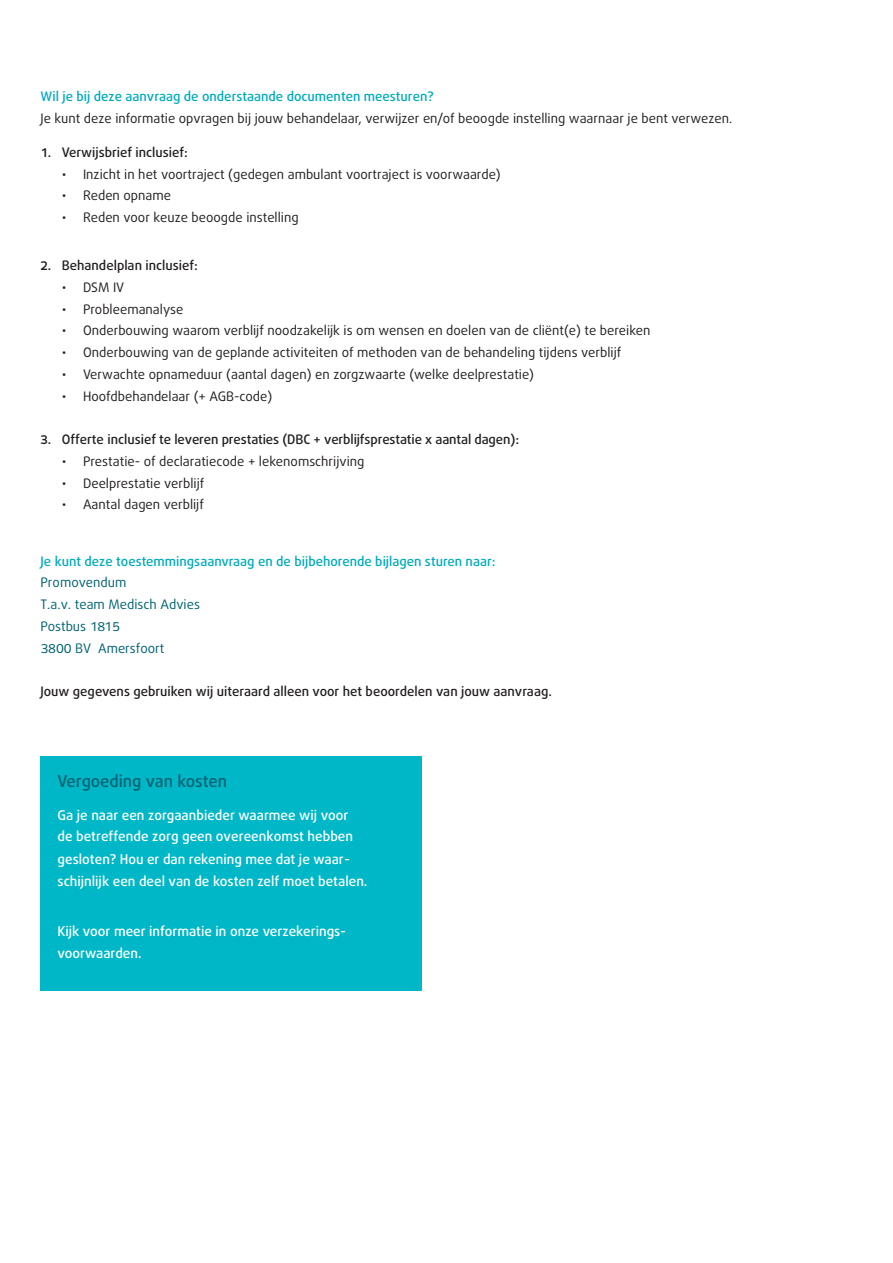
<style>
.page{position:relative;width:893px;height:1263px;background:#fff}
.page>*{position:absolute;margin:0;border:0;box-sizing:border-box;transform-origin:0 0}
.t1{font:500 16.5px "Bagus";color:#006272}
.t2{font:500 13.5px/21.8px "Bagus";color:#fff}
.t3{font:13.2px "Bagus";color:#231f20}
.t4{font:500 13.2px "Bagus";color:#231f20}
.t5{font:500 13.2px "Bagus";color:#00aabc}
.t6{font:13.2px/21.8px "Bagus";color:#006272}
.s1{font-size:13.5px}
</style>
<div class="page">
<div style="left:40px;top:756px;width:382px;height:234px;background:#00b7c7"></div>
<p class="t5" style="left:40px;top:88px;width:395px">Wil je bij deze aanvraag de onderstaande documenten meesturen?</p>
<p class="t3" style="left:40px;top:110px;width:693px">Je kunt deze informatie opvragen bij jouw behandelaar, verwijzer en/of beoogde instelling waarnaar je bent verwezen.</p>
<p class="t4" style="left:41px;top:143px;width:149px">1. Verwijsbrief inclusief:</p>
<p class="t3" style="left:62px;top:165px;width:440px"><span class="s1">•</span> Inzicht in het voortraject (gedegen ambulant voortraject is voorwaarde)</p>
<p class="t3" style="left:62px;top:187px;width:111px"><span class="s1">•</span> Reden opname</p>
<p class="t3" style="left:62px;top:209px;width:238px"><span class="s1">•</span> Reden voor keuze beoogde instelling</p>
<p class="t4" style="left:40px;top:257px;width:159px">2. Behandelplan inclusief:</p>
<p class="t4" style="left:40px;top:431px;width:12px">3.</p>
<p class="t3" style="left:62px;top:278px;width:64px"><span class="s1">•</span> DSM IV</p>
<p class="t3" style="left:62px;top:300px;width:123px"><span class="s1">•</span> Probleemanalyse</p>
<p class="t3" style="left:62px;top:322px;width:590px"><span class="s1">•</span> Onderbouwing waarom verblijf noodzakelijk is om wensen en doelen van de cliënt(e) te bereiken</p>
<p class="t3" style="left:62px;top:343px;width:561px"><span class="s1">•</span> Onderbouwing van de geplande activiteiten of methoden van de behandeling tijdens verblijf</p>
<p class="t3" style="left:62px;top:365px;width:474px"><span class="s1">•</span> Verwachte opnameduur (aantal dagen) en zorgzwaarte (welke deelprestatie)</p>
<p class="t3" style="left:62px;top:387px;width:212px"><span class="s1">•</span> Hoofdbehandelaar (+ AGB-code)</p>
<p class="t4" style="left:62px;top:431px;width:459px">Offerte inclusief te leveren prestaties (DBC + verblijfsprestatie x aantal dagen):</p>
<p class="t3" style="left:62px;top:452px;width:304px"><span class="s1">•</span> Prestatie- of declaratiecode + lekenomschrijving</p>
<p class="t3" style="left:62px;top:474px;width:144px"><span class="s1">•</span> Deelprestatie verblijf</p>
<p class="t3" style="left:62px;top:496px;width:144px"><span class="s1">•</span> Aantal dagen verblijf</p>
<p class="t5" style="left:40px;top:552px;width:457px">Je kunt deze toestemmingsaanvraag en de bijbehorende bijlagen sturen naar:</p>
<p class="t6" style="left:40px;top:573px;width:161px">Promovendum<br>T.a.v. team Medisch Advies<br>Postbus 1815<br>3800 BV Amersfoort</p>
<p class="t4" style="left:40px;top:683px;width:513px">Jouw gegevens gebruiken wij uiteraard alleen voor het beoordelen van jouw aanvraag.</p>
<p class="t1" style="left:58px;top:770px;width:171px">Vergoeding van kosten</p>
<p class="t2" style="left:58px;top:805px;width:297px;line-height:21px">Ga je naar een zorgaanbieder waarmee wij voor de betreffende zorg geen overeenkomst hebben</p>
<p class="t2" style="left:58px;top:848px;width:311px">gesloten? Hou er dan rekening mee dat je waar&shy;schijnlijk een deel van de kosten zelf moet betalen.</p>
<p class="t2" style="left:58px;top:920px;width:290px">Kijk voor meer informatie in onze verzekerings&shy;voorwaarden.</p>
</div>
